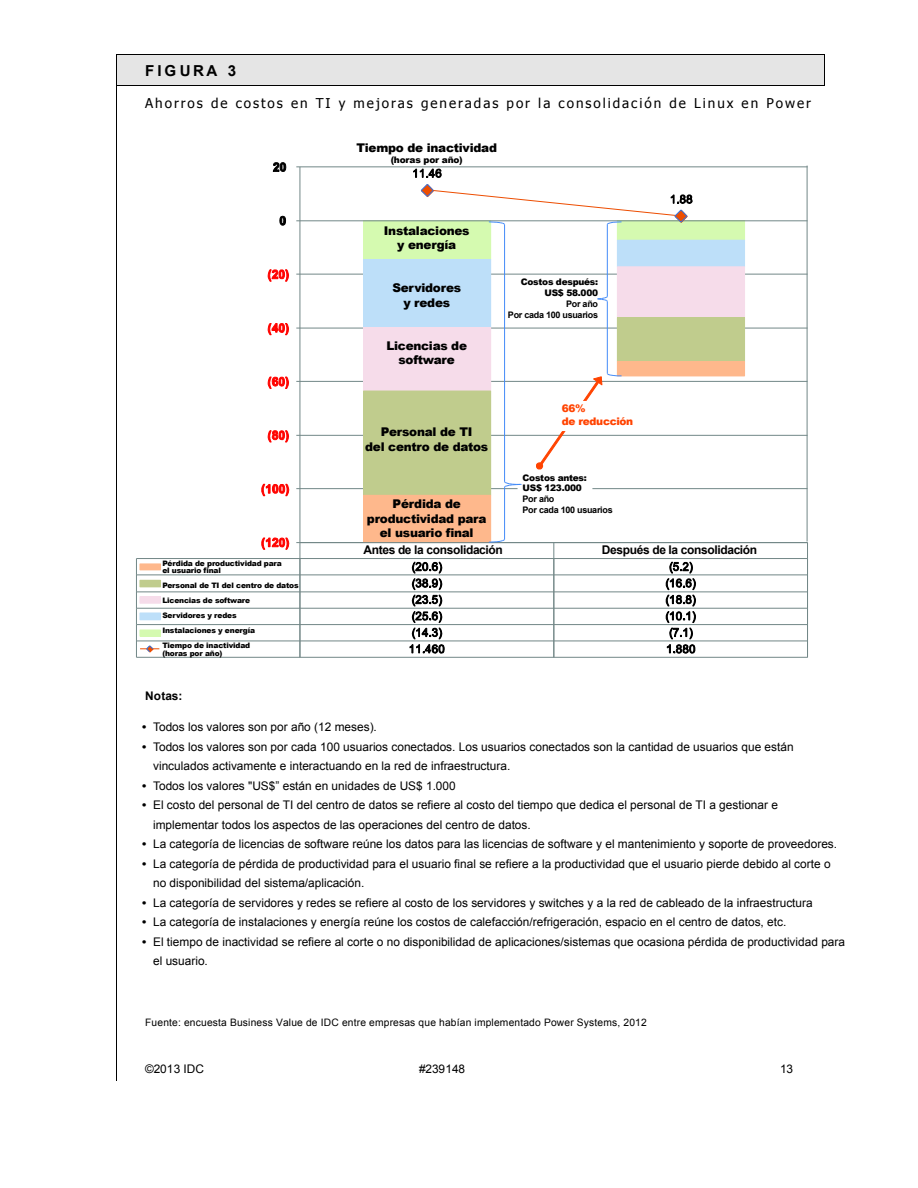
<style>
.page{position:relative;width:918px;height:1188px;background:#fff}
.page>*{position:absolute;margin:0;border:0;box-sizing:border-box;transform-origin:0 0}
.t1{font:700 15.15px "Arial";letter-spacing:.185em;color:#000}
.t2{font:13.5px "Tahoma";letter-spacing:.145em;color:#000}
.t3{font:900 12px/14.4px "Arial";letter-spacing:-.02em;color:#000;text-align:center}
.t4{font:700 12px/19.5px "Arial";letter-spacing:-.03em;color:#000}
.t5{font:11.85px/19.5px "Arial";color:#000}
.t6{font:700 11.85px "Arial";color:#000}
.t7{font:900 10.5px/12.6px "Arial";letter-spacing:-.03em;color:#ff4300}
.t8{font:10.2px "Arial";letter-spacing:.015em;color:#000}
.t9{font:700 9px/10.8px "Arial";letter-spacing:-.03em;color:#000;text-align:right}
.t10{font:900 9px "Arial";letter-spacing:-.02em;color:#000}
.t11{font:900 7.5px/15px "Arial";letter-spacing:-.02em;color:#000}
.s1{font-weight:900}
</style>
<div class="page">
<div style="left:116px;top:55px;width:708px;height:30px;background:#e5e5e5"></div>
<hr style="left:116px;top:54px;width:708px;height:1px;background:#000">
<hr style="left:116px;top:85px;width:708px;height:1px;background:#000">
<hr style="left:824px;top:55px;width:1px;height:30px;background:#000">
<hr style="left:300px;top:167px;width:508px;height:1px;background:#728787">
<hr style="left:300px;top:274px;width:508px;height:1px;background:#728787">
<hr style="left:300px;top:328px;width:508px;height:1px;background:#728787">
<hr style="left:300px;top:381px;width:508px;height:1px;background:#728787">
<hr style="left:300px;top:435px;width:508px;height:1px;background:#728787">
<hr style="left:300px;top:488px;width:508px;height:1px;background:#728787">
<svg style="left:363px;top:328px;width:382px;height:168px"></svg>
<div style="left:364px;top:495px;width:127px;height:47px;background:#feb88c"></div>
<div style="left:617px;top:362px;width:128px;height:14px;background:#feb88c"></div>
<hr style="left:300px;top:167px;width:1px;height:376px;background:#728787">
<hr style="left:300px;top:220px;width:508px;height:1px;background:#728787">
<hr style="left:300px;top:542px;width:508px;height:1px;background:#728787">
<hr style="left:136px;top:558px;width:672px;height:1px;background:#728787">
<div style="left:140px;top:564px;width:21px;height:6px;border:1px solid #feb88c"></div>
<svg style="left:412px;top:562px;width:30px;height:11px"></svg>
<svg style="left:670px;top:562px;width:23px;height:11px"></svg>
<hr style="left:136px;top:575px;width:672px;height:1px;background:#728787">
<div style="left:140px;top:580px;width:21px;height:7px;border:1px solid #c0cc8d"></div>
<hr style="left:136px;top:592px;width:672px;height:1px;background:#728787">
<div style="left:140px;top:597px;width:21px;height:6px;border:1px solid #f6dcea"></div>
<hr style="left:136px;top:608px;width:672px;height:1px;background:#728787">
<div style="left:140px;top:613px;width:21px;height:7px;border:1px solid #bddff9"></div>
<hr style="left:136px;top:624px;width:672px;height:1px;background:#728787">
<div style="left:140px;top:630px;width:21px;height:6px;border:1px solid #d5fab0"></div>
<svg style="left:807px;top:543px;width:1px;height:114px"></svg>
<svg style="left:554px;top:543px;width:1px;height:114px"></svg>
<svg style="left:296px;top:542px;width:5px;height:115px"></svg>
<hr style="left:136px;top:657px;width:672px;height:1px;background:#728787">
<hr style="left:136px;top:641px;width:672px;height:1px;background:#728787">
<svg style="left:136px;top:559px;width:23px;height:98px"></svg>
<svg style="left:410px;top:579px;width:34px;height:74px"></svg>
<svg style="left:666px;top:579px;width:30px;height:74px"></svg>
<svg style="left:262px;top:538px;width:27px;height:12px"></svg>
<svg style="left:262px;top:484px;width:27px;height:12px"></svg>
<svg style="left:268px;top:430px;width:21px;height:12px"></svg>
<svg style="left:268px;top:377px;width:21px;height:12px"></svg>
<svg style="left:268px;top:323px;width:21px;height:12px"></svg>
<svg style="left:268px;top:269px;width:21px;height:12px"></svg>
<svg style="left:280px;top:216px;width:6px;height:9px"></svg>
<svg style="left:273px;top:162px;width:13px;height:10px"></svg>
<div style="left:518px;top:466px;width:74px;height:54px;background:#fff"></div>
<hr style="left:607px;top:301px;width:1px;height:73px;background:#438bf8">
<svg style="left:363px;top:169px;width:382px;height:159px"></svg>
<hr style="left:504px;top:225px;width:1px;height:257px;background:#438bf8">
<svg style="left:504px;top:481px;width:18px;height:7px"></svg>
<hr style="left:504px;top:487px;width:1px;height:52px;background:#438bf8">
<svg style="left:489px;top:539px;width:16px;height:4px"></svg>
<svg style="left:536px;top:373px;width:86px;height:96px"></svg>
<div style="left:554px;top:401px;width:66px;height:30px;background:#fff"></div>
<hr style="left:807px;top:166px;width:1px;height:376px;background:#728787">
<hr style="left:116px;top:54px;width:1px;height:1027px;background:#000">
<p class="t1" style="left:145px;top:60px;width:93px">FIGURA 3</p>
<p class="t2" style="left:145px;top:94px;width:667px">Ahorros de costos en TI y mejoras generadas por la consolidación de Linux en Power</p>
<p class="t3" style="left:356px;top:140px;width:142px">Tiempo de inactividad</p>
<p class="t10" style="left:391px;top:153px;width:74px">(horas por año)</p>
<p class="t3" style="left:384px;top:223px;width:87px">Instalaciones y energía</p>
<p class="t3" style="left:392px;top:281px;width:70px">Servidores y redes</p>
<p class="t3" style="left:386px;top:338px;width:82px">Licencias de software</p>
<p class="t3" style="left:365px;top:425px;width:125px">Personal de TI<br>del centro de datos</p>
<p class="t3" style="left:367px;top:497px;width:121px">Pérdida de productividad para el usuario final</p>
<p class="t9" style="left:508px;top:277px;width:92px"><span class="s1">Costos después:<br>US$ 58.000<br></span>Por año<br>Por cada 100 usuarios</p>
<p class="t7" style="left:562px;top:402px;width:73px">66%<br>de reducción</p>
<p class="t9" style="left:523px;top:472px;width:92px;text-align:left"><span class="s1">Costos antes:<br>US$ 123.000<br></span>Por año<br>Por cada 100 usuarios</p>
<p class="t11" style="left:162px;top:559px;width:121px;line-height:7.5px">Pérdida de productividad para el usuario final</p>
<p class="t11" style="left:162px;top:578px;width:138px">Personal de TI del centro de datos<br>Licencias de software<br>Servidores y redes<br>Instalaciones y energía<br>Tiempo de inactividad</p>
<p class="t11" style="left:162px;top:645px;width:62px">(horas por año)</p>
<p class="t6" style="left:145px;top:688px;width:39px">Notas:</p>
<p class="t4" style="left:364px;top:541px;width:141px">Antes de la consolidación</p>
<p class="t4" style="left:602px;top:541px;width:157px">Después de la consolidación</p>
<p class="t5" style="left:153px;top:717px;width:693px">Todos los valores son por año (12 meses).<br>Todos los valores son por cada 100 usuarios conectados. Los usuarios conectados son la cantidad de usuarios que están vinculados activamente e interactuando en la red de infraestructura.<br>Todos los valores "US$” están en unidades de US$ 1.000<br>El costo del personal de TI del centro de datos se refiere al costo del tiempo que dedica el personal de TI a gestionar e implementar todos los aspectos de las operaciones del centro de datos.<br>La categoría de licencias de software reúne los datos para las licencias de software y el mantenimiento y soporte de proveedores.<br>La categoría de pérdida de productividad para el usuario final se refiere a la productividad que el usuario pierde debido al corte o no disponibilidad del sistema/aplicación.<br>La categoría de servidores y redes se refiere al costo de los servidores y switches y a la red de cableado de la infraestructura<br>La categoría de instalaciones y energía reúne los costos de calefacción/refrigeración, espacio en el centro de datos, etc.<br>El tiempo de inactividad se refiere al corte o no disponibilidad de aplicaciones/sistemas que ocasiona pérdida de productividad para el usuario.</p>
<p class="t4" style="left:142px;top:718px;width:6px">• •</p>
<p class="t4" style="left:142px;top:776px;width:6px">• •</p>
<p class="t4" style="left:142px;top:835px;width:6px">• •</p>
<p class="t4" style="left:142px;top:893px;width:6px;text-align:justify">• • •</p>
<p class="t8" style="left:145px;top:1016px;width:503px">Fuente: encuesta Business Value de IDC entre empresas que habían implementado Power Systems, 2012</p>
<p class="t5" style="left:145px;top:1059px;width:60px">©2013 IDC</p>
<p class="t5" style="left:419px;top:1059px;width:47px">#239148</p>
<p class="t5" style="left:780px;top:1059px;width:15px">13</p>
</div>
